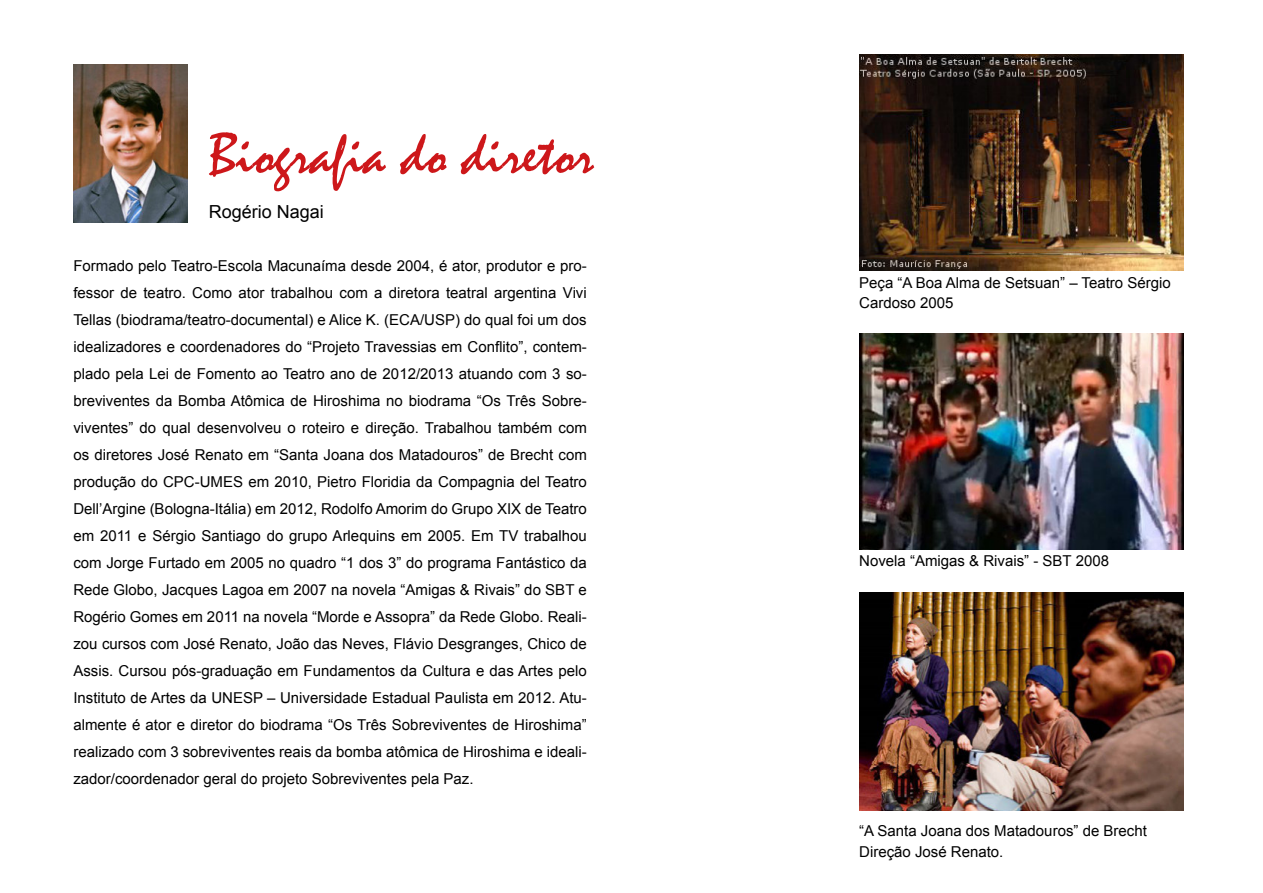
<style>
.page{position:relative;width:1263px;height:893px;background:#fff}
.page>*{position:absolute;margin:0;border:0;box-sizing:border-box;transform-origin:0 0}
.t1{font:60px "Mistral";color:#cd171a}
.t2{font:18px "Arial";color:#000}
.t3{font:15px/27px "Arial";color:#000}
</style>
<div class="page">
<img style="left:73px;top:64px;width:114px;height:159px">
<img style="left:859px;top:55px;width:325px;height:215px">
<img style="left:859px;top:334px;width:325px;height:216px">
<img style="left:859px;top:592px;width:325px;height:219px">
<h1 class="t1" style="left:209px;top:121px;width:387px">Biograia do diretor</h1>
<p class="t2" style="left:209px;top:205px;width:117px">Rogério Nagai</p>
<p class="t3" style="left:73px;top:252px;width:515px;text-align:justify">Formado pelo Teatro-Escola Macunaíma desde 2004, é ator, produtor e pro&shy;fessor de teatro. Como ator trabalhou com a diretora teatral argentina Vivi Tellas (biodrama/teatro-documental) e Alice K. (ECA/USP) do qual foi um dos idealizadores e coordenadores do “Projeto Travessias em Conlito”, contem&shy;plado pela Lei de Fomento ao Teatro ano de 2012/2013 atuando com 3 so&shy;breviventes da Bomba Atômica de Hiroshima no biodrama “Os Três Sobre&shy;viventes” do qual desenvolveu o roteiro e direção. Trabalhou também com os diretores José Renato em “Santa Joana dos Matadouros” de Brecht com produção do CPC-UMES em 2010, Pietro Floridia da Compagnia del Teatro Dell’Argine (Bologna-Itália) em 2012, Rodolfo Amorim do Grupo XIX de Teatro em 2011 e Sérgio Santiago do grupo Arlequins em 2005. Em TV trabalhou com Jorge Furtado em 2005 no quadro “1 dos 3” do programa Fantástico da Rede Globo, Jacques Lagoa em 2007 na novela “Amigas &amp; Rivais” do SBT e Rogério Gomes em 2011 na novela “Morde e Assopra” da Rede Globo. Reali&shy;zou cursos com José Renato, João das Neves, Flávio Desgranges, Chico de Assis. Cursou pós-graduação em Fundamentos da Cultura e das Artes pelo Instituto de Artes da UNESP – Universidade Estadual Paulista em 2012. Atu&shy;almente é ator e diretor do biodrama “Os Três Sobreviventes de Hiroshima” realizado com 3 sobreviventes reais da bomba atômica de Hiroshima e ideali&shy;zador/coordenador geral do projeto Sobreviventes pela Paz.</p>
<p class="t3" style="left:859px;top:274px;width:313px;line-height:19.5px">Peça “A Boa Alma de Setsuan” – Teatro Sérgio<br>Cardoso 2005</p>
<p class="t3" style="left:859px;top:547px;width:251px">Novela “Amigas &amp; Rivais” - SBT 2008</p>
<p class="t3" style="left:859px;top:820px;width:289px;line-height:21px">“A Santa Joana dos Matadouros” de Brecht<br>Direção José Renato.</p>
</div>
